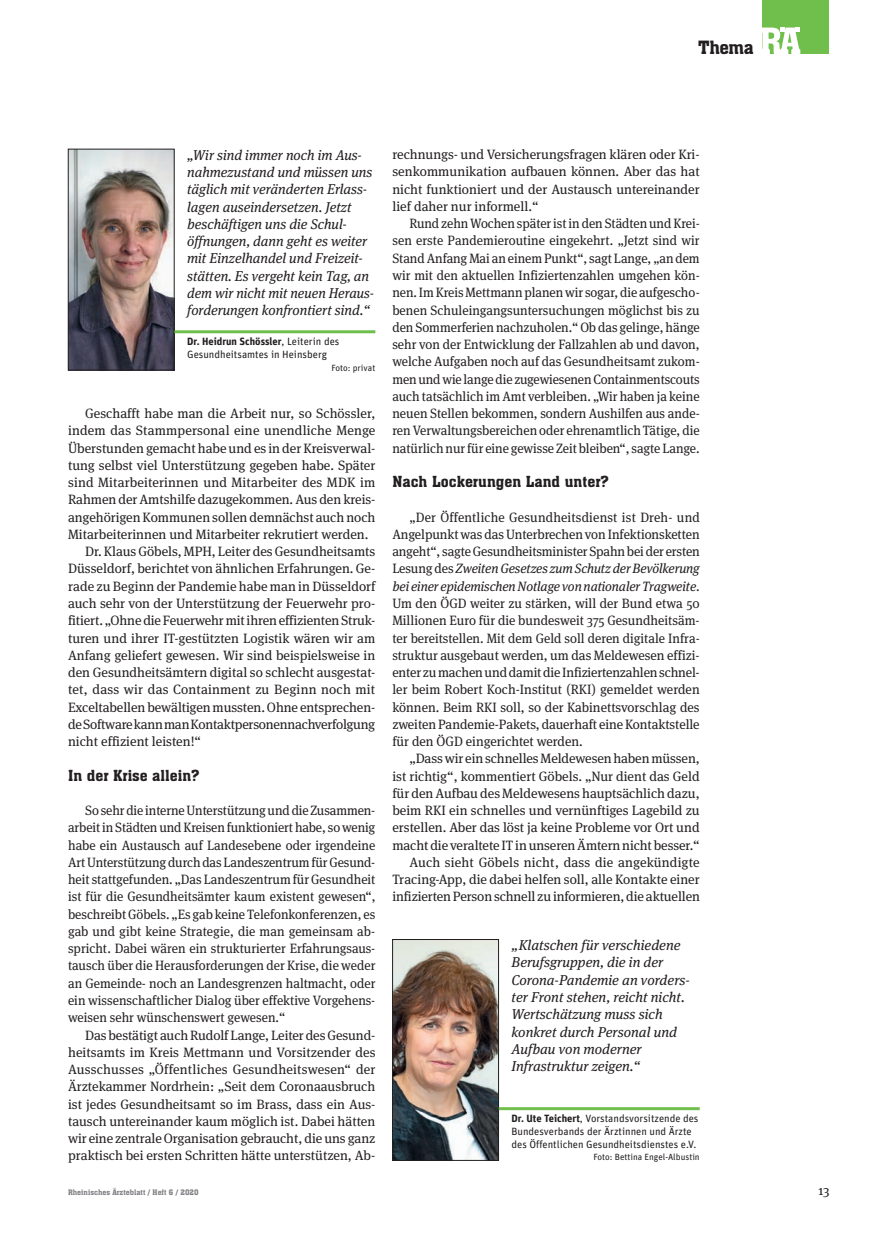
<style>
.page{position:relative;width:872px;height:1234px;background:#fff}
.page>*{position:absolute;margin:0;border:0;box-sizing:border-box;transform-origin:0 0}
.t1{font:18px "Aachen BT";letter-spacing:-.02em;color:#231f20}
.t2{font:15px "Aachen BT";color:#231f20}
.t3{font:italic 14.25px/17.2px "Meta Serif OT";color:#231f20}
.t4{font:13.5px/17.2px "Meta Serif OT";color:#231f20;text-align:justify}
.t5{font:13.5px/17.2px "Meta Serif OT";color:#231f20;text-align:justify;scale:.96 1}
.t6{font:13.5px "Meta Serif OT";letter-spacing:-.02em;color:#231f20}
.t7{font:10.5px/12.8px "Unit";color:#231f20}
.t8{font:9px "Unit";color:#231f20}
.t9{font:7.5px "Aachen BT";color:#808285}
.s1{font-weight:700}
.s2{font-style:italic}
</style>
<div class="page">
<div style="left:762px;top:0;width:67px;height:54px;background:#70bf4c"></div>
<svg style="left:762px;top:28px;width:38px;height:26px"></svg>
<img style="left:70px;top:151px;width:102px;height:217px">
<div style="left:68px;top:149px;width:106px;height:221px;border:1px solid #231f20"></div>
<hr style="left:174px;top:330px;width:201px;height:3px;background:#70bf4c">
<img style="left:394px;top:941px;width:103px;height:217px">
<div style="left:392px;top:939px;width:107px;height:221px;border:1px solid #231f20"></div>
<hr style="left:499px;top:1106px;width:200px;height:3px;background:#70bf4c">
<h1 class="t1" style="left:698px;top:36px;width:57px">Thema</h1>
<p class="t3" style="left:187px;top:146px;width:188px">„Wir sind immer noch im Aus&shy;nahmezustand und müssen uns täglich mit veränderten Erlass&shy;lagen auseindersetzen. Jetzt beschäftigen uns die Schul&shy;öffnungen, dann geht es weiter mit Einzelhandel und Freizeit&shy;stätten. Es vergeht kein Tag, an dem wir nicht mit neuen Heraus&shy;forderungen konfrontiert sind.“</p>
<p class="t7" style="left:187px;top:335px;width:154px"><span class="s1">Dr. Heidrun Schössler</span>, Leiterin des<br>Gesundheitsamtes in Heinsberg</p>
<p class="t8" style="left:331px;top:362px;width:45px">Foto: privat</p>
<p class="t4" style="left:85px;top:404px;width:292px">Geschafft habe man die Arbeit nur, so Schössler,</p>
<p class="t4" style="left:68px;top:422px;width:309px">indem das Stammpersonal eine unendliche Menge</p>
<p class="t4" style="left:68px;top:439px;width:309px">Überstunden gemacht habe und es in der Kreisverwal-</p>
<p class="t4" style="left:68px;top:456px;width:309px">tung selbst viel Unterstützung gegeben habe. Später</p>
<p class="t4" style="left:68px;top:473px;width:309px">sind Mitarbeiterinnen und Mitarbeiter des MDK im</p>
<p class="t4" style="left:68px;top:491px;width:307px">Rahmen der Amtshilfe dazugekommen. Aus den kreis-</p>
<p class="t4" style="left:68px;top:508px;width:309px">angehörigen Kommunen sollen demnächst auch noch</p>
<p class="t4" style="left:68px;top:525px;width:302px">Mitarbeiterinnen und Mitarbeiter rekrutiert werden.</p>
<p class="t4" style="left:85px;top:542px;width:292px">Dr. Klaus Göbels, MPH, Leiter des Gesundheitsamts</p>
<p class="t4" style="left:68px;top:560px;width:309px">Düsseldorf, berichtet von ähnlichen Erfahrungen. Ge-</p>
<p class="t4" style="left:68px;top:577px;width:309px">rade zu Beginn der Pandemie habe man in Düsseldorf</p>
<p class="t4" style="left:68px;top:594px;width:309px">auch sehr von der Unterstützung der Feuerwehr pro-</p>
<p class="t4" style="left:68px;top:611px;width:309px">fitiert. „Ohne die Feuerwehr mit ihren effizienten Struk-</p>
<p class="t4" style="left:68px;top:629px;width:309px">turen und ihrer IT-gestützten Logistik wären wir am</p>
<p class="t4" style="left:68px;top:646px;width:309px">Anfang geliefert gewesen. Wir sind beispielsweise in</p>
<p class="t4" style="left:68px;top:663px;width:309px">den Gesundheitsämtern digital so schlecht ausgestat-</p>
<p class="t4" style="left:68px;top:680px;width:309px">tet, dass wir das Containment zu Beginn noch mit</p>
<p class="t4" style="left:68px;top:698px;width:309px">Exceltabellen bewältigen mussten. Ohne entsprechen-</p>
<p class="t6" style="left:68px;top:715px;width:309px">de Software kann man Kontaktpersonennachverfolgung</p>
<p class="t4" style="left:68px;top:732px;width:134px">nicht effizient leisten!“</p>
<p class="t2" style="left:68px;top:765px;width:133px">In der Krise allein?</p>
<p class="t5" style="left:68px;top:801px;width:322px;text-indent:17px">So sehr die interne Unterstützung und die Zusammen&shy;arbeit in Städten und Kreisen funktioniert habe, so wenig habe ein Austausch auf Landesebene oder irgendeine Art Unterstützung durch das Landeszentrum für Gesund&shy;heit stattgefunden. „Das Landeszentrum für Gesundheit ist für die Gesundheitsämter kaum existent gewesen“, beschreibt Göbels. „Es gab keine Telefonkonferenzen, es gab und gibt keine Strategie, die man gemeinsam ab&shy;spricht. Dabei wären ein strukturierter Erfahrungsaus&shy;tausch über die Herausforderungen der Krise, die weder an Gemeinde- noch an Landesgrenzen haltmacht, oder ein wissenschaftlicher Dialog über effektive Vorgehens&shy;weisen sehr wünschenswert gewesen.“</p>
<p class="t4" style="left:68px;top:1025px;width:309px;text-indent:17px">Das bestätigt auch Rudolf Lange, Leiter des Gesund&shy;heitsamts im Kreis Mettmann und Vorsitzender des Ausschusses „Öffentliches Gesundheitswesen“ der Ärztekammer Nordrhein: „Seit dem Coronaausbruch ist jedes Gesundheitsamt so im Brass, dass ein Aus&shy;tausch untereinander kaum möglich ist. Dabei hätten wir eine zentrale Organisation gebraucht, die uns ganz praktisch bei ersten Schritten hätte unterstützen, Ab-</p>
<p class="t4" style="left:392px;top:146px;width:309px">rechnungs- und Versicherungsfragen klären oder Kri&shy;senkommunikation aufbauen können. Aber das hat nicht funktioniert und der Austausch untereinander lief daher nur informell.“</p>
<p class="t5" style="left:392px;top:215px;width:322px;text-indent:17px">Rund zehn Wochen später ist in den Städten und Krei&shy;sen erste Pandemieroutine eingekehrt. „Jetzt sind wir Stand Anfang Mai an einem Punkt“, sagt Lange, „an dem wir mit den aktuellen Infiziertenzahlen umgehen kön&shy;nen. Im Kreis Mettmann planen wir sogar, die aufgescho&shy;benen Schuleingangsuntersuchungen möglichst bis zu den Sommerferien nachzuholen.“ Ob das gelinge, hänge sehr von der Entwicklung der Fallzahlen ab und davon, welche Aufgaben noch auf das Gesundheitsamt zukom&shy;men und wie lange die zugewiesenen Containmentscouts auch tatsächlich im Amt verbleiben. „Wir haben ja keine neuen Stellen bekommen, sondern Aushilfen aus ande&shy;ren Verwaltungsbereichen oder ehrenamtlich Tätige, die natürlich nur für eine gewisse Zeit bleiben“, sagte Lange.</p>
<p class="t2" style="left:392px;top:472px;width:218px">Nach Lockerungen Land unter?</p>
<p class="t4" style="left:392px;top:508px;width:309px;text-indent:17px">„Der Öffentliche Gesundheitsdienst ist Dreh- und Angelpunkt was das Unterbrechen von Infektionsketten angeht“, sagte Gesundheitsminister Spahn bei der ersten Lesung des <span class="s2">Zweiten Gesetzes zum Schutz der Bevölkerung bei einer epidemischen Notlage von nationaler Tragweite</span>.<br>Um den ÖGD weiter zu stärken, will der Bund etwa 50<br>Millionen Euro für die bundesweit 375 Gesundheitsäm&shy;ter bereitstellen. Mit dem Geld soll deren digitale Infra&shy;struktur ausgebaut werden, um das Meldewesen effizi&shy;enter zu machen und damit die Infiziertenzahlen schnel&shy;ler beim Robert Koch-Institut (RKI) gemeldet werden können. Beim RKI soll, so der Kabinettsvorschlag des zweiten Pandemie-Pakets, dauerhaft eine Kontaktstelle für den ÖGD eingerichtet werden.</p>
<p class="t4" style="left:392px;top:749px;width:309px;text-align:right">„Dass wir ein schnelles Meldewesen haben müssen, ist richtig“, kommentiert Göbels. „Nur dient das Geld für den Aufbau des Meldewesens hauptsächlich dazu, beim RKI ein schnelles und vernünftiges Lagebild zu erstellen. Aber das löst ja keine Probleme vor Ort und macht die veraltete IT in unseren Ämtern nicht besser.“ Auch sieht Göbels nicht, dass die angekündigte Tracing-App, die dabei helfen soll, alle Kontakte einer infizierten Person schnell zu informieren, die aktuellen</p>
<p class="t3" style="left:511px;top:936px;width:180px">„Klatschen für verschiedene<br>Berufsgruppen, die in der<br>Corona-Pandemie an vorders&shy;ter Front stehen, reicht nicht.<br>Wertschätzung muss sich konkret durch Personal und<br>Aufbau von moderner<br>Infrastruktur zeigen.“</p>
<p class="t7" style="left:511px;top:1111px;width:188px"><span class="s1">Dr. Ute Teichert</span>, Vorstandsvorsitzende des<br>Bundesverbands der Ärztinnen und Ärzte des Öffentlichen Gesundheitsdienstes e.V.</p>
<p class="t8" style="left:593px;top:1151px;width:108px">Foto: Bettina Engel-Albustin</p>
<p class="t9" style="left:68px;top:1187px;width:132px">Rheinisches Ärzteblatt / Heft 6 / 2020</p>
<p class="t4" style="left:818px;top:1181px;width:13px">13</p>
</div>
